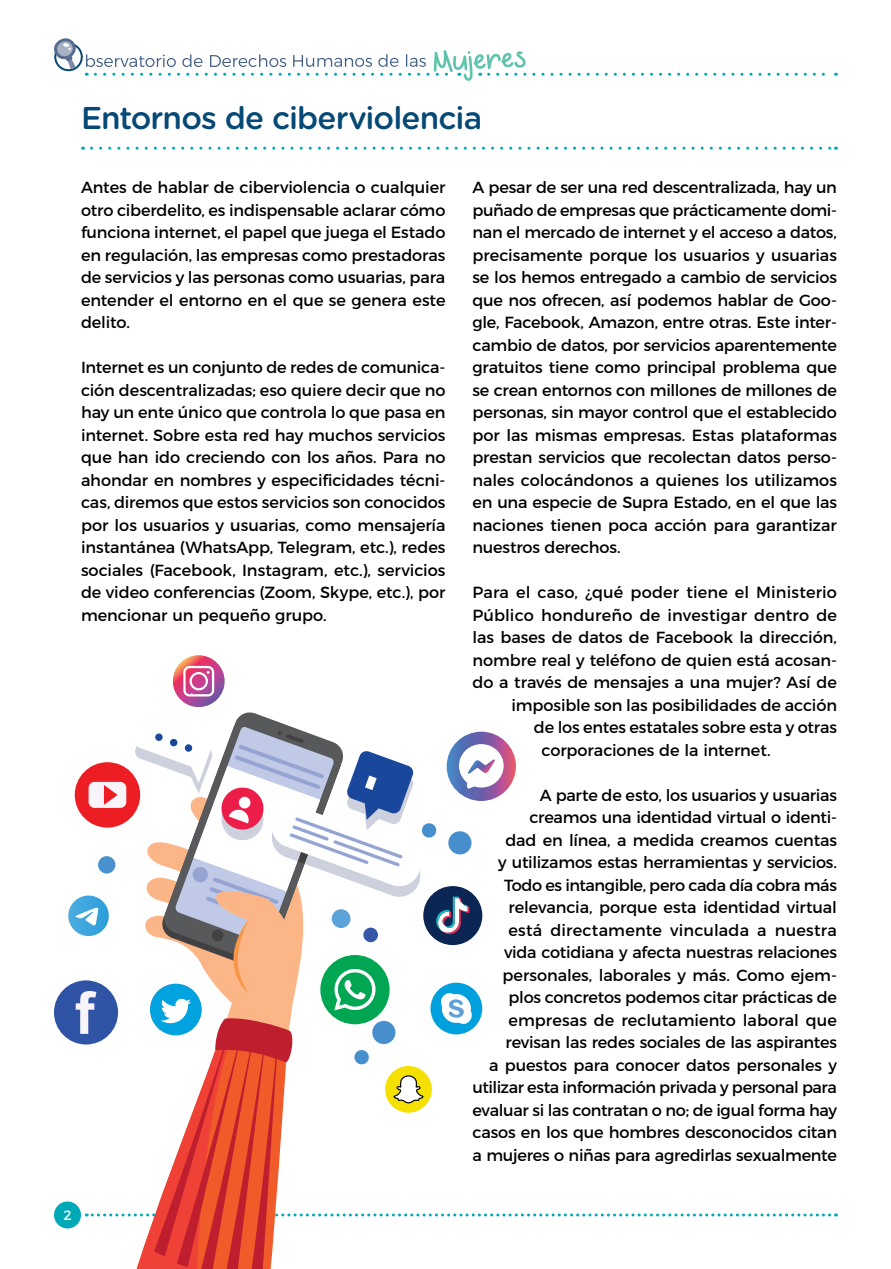
<style>
.page{position:relative;width:891px;height:1269px;background:#fff}
.page>*{position:absolute;margin:0;border:0;box-sizing:border-box;transform-origin:0 0}
.t1{font:500 31.5px "Gotham Rounded";letter-spacing:-.03em;color:#064975}
.t2{font:16.2px/22.5px "Montserrat";letter-spacing:-.01em;color:#000;text-align:justify}
.t3{font:16.2px "Montserrat";letter-spacing:.01em;color:#000}
.t4{font:13.5px "Montserrat";color:#fff}
</style>
<div class="page">
<div style="left:54px;top:1202px;width:27px;height:26px;background:#00a9b6;border-radius:50%"></div>
<svg style="left:54px;top:38px;width:783px;height:43px"></svg>
<svg style="left:91px;top:147px;width:746px;height:3px"></svg>
<svg style="left:173px;top:655px;width:52px;height:52px"></svg>
<svg style="left:183px;top:666px;width:31px;height:31px"></svg>
<svg style="left:68px;top:896px;width:41px;height:40px"></svg>
<div style="left:54px;top:980px;width:64px;height:65px;background:#3054a5;border-radius:50%"></div>
<svg style="left:74px;top:716px;width:763px;height:553px"></svg>
<h1 class="t1" style="left:81px;top:95px;width:403px">Entornos de ciberviolencia</h1>
<p class="t2" style="left:81px;top:175px;width:366px">Antes de hablar de ciberviolencia o cualquier otro ciberdelito, es indispensable aclarar cómo funciona internet, el papel que juega el Estado en regulación, las empresas como prestadoras de servicios y las personas como usuarias, para entender el entorno en el que se genera este delito.</p>
<p class="t2" style="left:81px;top:355px;width:366px">Internet es un conjunto de redes de comunica&shy;ción descentralizadas; eso quiere decir que no hay un ente único que controla lo que pasa en internet. Sobre esta red hay muchos servicios que han ido creciendo con los años. Para no ahondar en nombres y especificidades técni&shy;cas, diremos que estos servicios son conocidos por los usuarios y usuarias, como mensajería instantánea (WhatsApp, Telegram, etc.), redes sociales (Facebook, Instagram, etc.), servicios de video conferencias (Zoom, Skype, etc.), por mencionar un pequeño grupo.</p>
<p class="t4" style="left:63px;top:1204px;width:10px">2</p>
<p class="t2" style="left:472px;top:175px;width:366px">A pesar de ser una red descentralizada, hay un puñado de empresas que prácticamente domi&shy;nan el mercado de internet y el acceso a datos, precisamente porque los usuarios y usuarias se los hemos entregado a cambio de servicios que nos ofrecen, así podemos hablar de Goo&shy;gle, Facebook, Amazon, entre otras. Este inter&shy;cambio de datos, por servicios aparentemente gratuitos tiene como principal problema que se crean entornos con millones de millones de personas, sin mayor control que el establecido por las mismas empresas. Estas plataformas prestan servicios que recolectan datos perso&shy;nales colocándonos a quienes los utilizamos en una especie de Supra Estado, en el que las naciones tienen poca acción para garantizar nuestros derechos.</p>
<p class="t3" style="left:472px;top:580px;width:366px">Para el caso, ¿qué poder tiene el Ministerio</p>
<p class="t3" style="left:472px;top:602px;width:366px">Público hondureño de investigar dentro de</p>
<p class="t2" style="left:472px;top:625px;width:366px">las bases de datos de Facebook la dirección,</p>
<p class="t2" style="left:472px;top:647px;width:366px">nombre real y teléfono de quien está acosan-</p>
<p class="t2" style="left:472px;top:670px;width:366px">do a través de mensajes a una mujer? Así de</p>
<p class="t2" style="left:512px;top:692px;width:327px">imposible son las posibilidades de acción</p>
<p class="t2" style="left:534px;top:715px;width:304px">de los entes estatales sobre esta y otras</p>
<p class="t2" style="left:541px;top:737px;width:231px">corporaciones de la internet.</p>
<p class="t2" style="left:473px;top:782px;width:366px;text-align:right">A parte de esto, los usuarios y usuarias creamos una identidad virtual o identi-<br>dad en línea, a medida creamos cuentas<br>y utilizamos estas herramientas y servicios.<br>Todo es intangible, pero cada día cobra más relevancia, porque esta identidad virtual está directamente vinculada a nuestra vida cotidiana y afecta nuestras relaciones personales, laborales y más. Como ejem&shy;plos concretos podemos citar prácticas de empresas de reclutamiento laboral que revisan las redes sociales de las aspirantes<br>a puestos para conocer datos personales y utilizar esta información privada y personal para evaluar si las contratan o no; de igual forma hay casos en los que hombres desconocidos citan a mujeres o niñas para agredirlas sexualmente</p>
</div>
